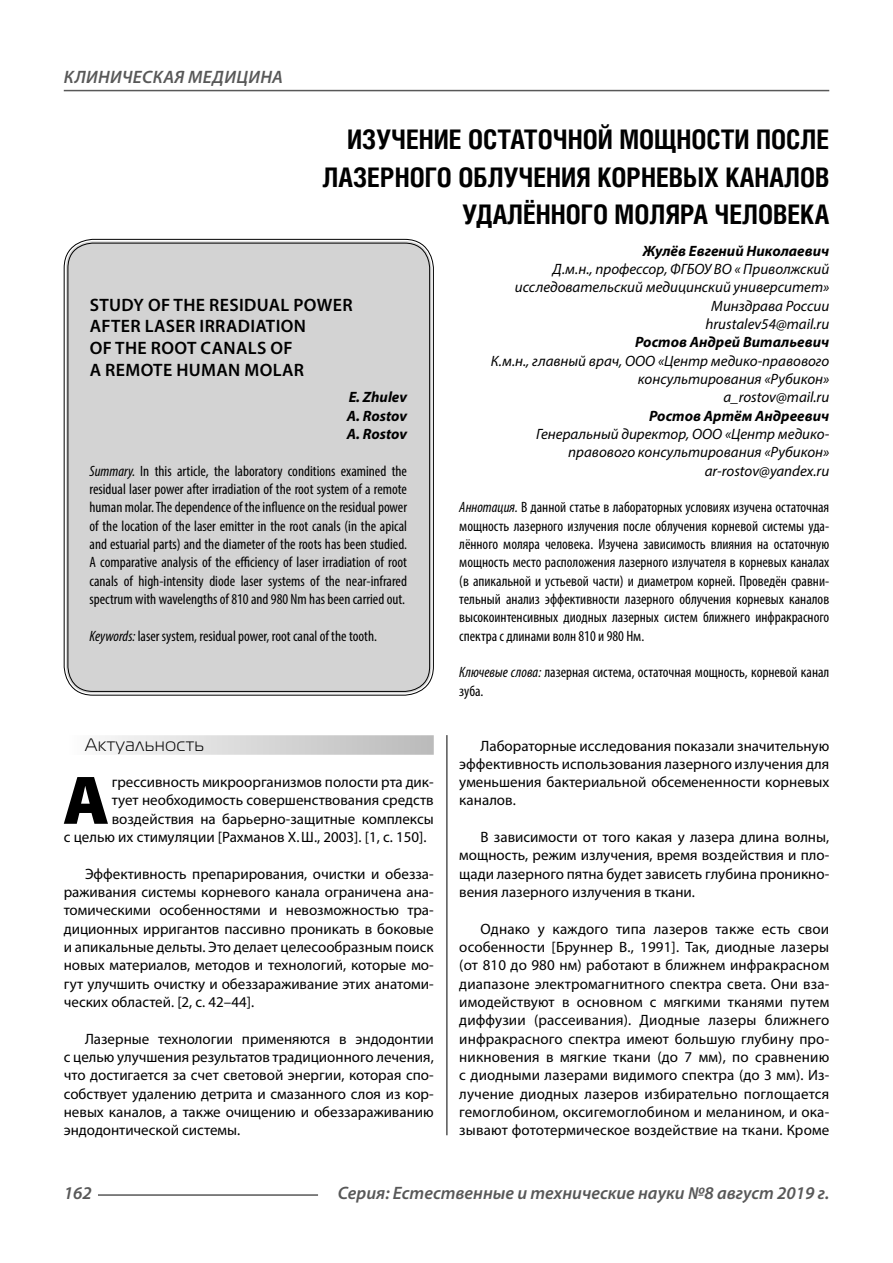
<style>
.page{position:relative;width:893px;height:1263px;background:#fff}
.page>*{position:absolute;margin:0;border:0;box-sizing:border-box;transform-origin:0 0}
.t1{font:900 69.3px "Myriad Pro";color:#000}
.t2{font:700 27px/37.5px "Helios Cond C";color:#000;text-align:right}
.t3{font:600 18px/21.6px "Myriad Pro";letter-spacing:.02em;color:#000}
.t4{font:italic 600 18px "Myriad Pro";color:#585858}
.t5{font:italic 600 18px "Myriad Pro";letter-spacing:.02em;color:#585858}
.t6{font:18px "Magistral C";letter-spacing:.05em;color:#000}
.t7{font:15px/18.3px "Myriad Pro";color:#000;text-align:justify}
.t8{font:condensed 15px/18.3px "Myriad Pro";color:#000;text-align:justify}
.t9{font:italic 15px/18.3px "Myriad Pro";color:#000;text-align:right}
.t10{font:italic 700 15px/18.3px "Myriad Pro";color:#000;text-align:justify}
.s1{font-style:italic}
</style>
<div class="page">
<hr style="left:446px;top:128px;width:1px;height:1007px;background:#000">
<div style="left:43px;top:0;width:786px;height:735px;background:#fff"></div>
<div style="left:64px;top:735px;width:370px;height:20px;background:linear-gradient(to right,#fcfcfc,#bababa)"></div>
<div style="left:66px;top:241px;width:365px;height:452px;background:#d3d3d3;border-radius:27px"></div>
<hr style="left:98px;top:1194px;width:220px;height:2px;background:#585858">
<hr style="left:64px;top:90px;width:765px;height:1px;background:#585858">
<p class="t5" style="left:64px;top:71px;width:220px">КЛИНИЧЕСКАЯ МЕДИЦИНА</p>
<h2 class="t2" style="left:323px;top:123px;width:508px">ИЗУЧЕНИЕ ОСТАТОЧНОЙ МОЩНОСТИ ПОСЛЕ<br>ЛАЗЕРНОГО ОБЛУЧЕНИЯ КОРНЕВЫХ КАНАЛОВ<br>УДАЛЁННОГО МОЛЯРА ЧЕЛОВЕКА</h2>
<p class="t10" style="left:643px;top:243px;width:188px">Жулёв Евгений Николаевич</p>
<p class="t9" style="left:515px;top:261px;width:316px">Д.м.н., профессор, ФГБОУ ВО « Приволжский исследовательский медицинский университет»<br>Минздрава России<br>hrustalev54@mail.ru</p>
<p class="t10" style="left:635px;top:334px;width:196px">Ростов Андрей Витальевич</p>
<p class="t9" style="left:491px;top:353px;width:340px">К.м.н., главный врач, ООО «Центр медико-правового консультирования «Рубикон»<br>a_rostov@mail.ru</p>
<p class="t10" style="left:649px;top:408px;width:182px">Ростов Артём Андреевич</p>
<p class="t9" style="left:536px;top:426px;width:295px">Генеральный директор, ООО «Центр медико&shy;правового консультирования «Рубикон» ar-rostov@yandex.ru</p>
<p class="t8" style="left:459px;top:500px;width:371px"><span class="s1">Аннотация.</span> В данной статье в лабораторных условиях изучена остаточная мощность лазерного излучения после облучения корневой системы уда&shy;лённого моляра человека. Изучена зависимость влияния на остаточную мощность место расположения лазерного излучателя в корневых каналах (в апикальной и устьевой части) и диаметром корней. Проведён сравни&shy;тельный анализ эффективности лазерного облучения корневых каналов высокоинтенсивных диодных лазерных систем ближнего инфракрасного спектра с длинами волн 810 и 980 Нм.</p>
<p class="t8" style="left:459px;top:664px;width:372px"><span class="s1">Ключевые слова:</span> лазерная система, остаточная мощность, корневой канал зуба.</p>
<p class="t3" style="left:90px;top:295px;width:265px">STUDY OF THE RESIDUAL POWER<br>AFTER LASER IRRADIATION<br>OF THE ROOT CANALS OF<br>A REMOTE HUMAN MOLAR</p>
<p class="t10" style="left:347px;top:389px;width:62px">E. Zhulev A. Rostov A. Rostov</p>
<p class="t8" style="left:90px;top:463px;width:319px"><span class="s1">Summary.</span> In this article, the laboratory conditions examined the residual laser power after irradiation of the root system of a remote human molar. The dependence of the influence on the residual power of the location of the laser emitter in the root canals (in the apical and estuarial parts) and the diameter of the roots has been studied.<br>A comparative analysis of the efficiency of laser irradiation of root canals of high-intensity diode laser systems of the near-infrared spectrum with wavelengths of 810 and 980 Nm has been carried out.</p>
<p class="t8" style="left:90px;top:628px;width:289px"><span class="s1">Keywords:</span> laser system, residual power, root canal of the tooth.</p>
<p class="t6" style="left:85px;top:738px;width:120px">Актуальность</p>
<h1 class="t1" style="left:63px;top:774px;width:48px">А</h1>
<p class="t7" style="left:112px;top:774px;width:323px">грессивность микроорганизмов полости рта дик-</p>
<p class="t7" style="left:112px;top:792px;width:323px">тует необходимость совершенствования средств</p>
<p class="t7" style="left:112px;top:811px;width:323px">воздействия на барьерно-защитные комплексы</p>
<p class="t7" style="left:64px;top:829px;width:364px">с целью их стимуляции [Рахманов Х. Ш., 2003]. [1, с. 150].</p>
<p class="t7" style="left:64px;top:866px;width:371px;text-indent:21px">Эффективность препарирования, очистки и обезза&shy;раживания системы корневого канала ограничена ана&shy;томическими особенностями и невозможностью тра&shy;диционных ирригантов пассивно проникать в боковые и апикальные дельты. Это делает целесообразным поиск новых материалов, методов и технологий, которые мо&shy;гут улучшить очистку и обеззараживание этих анатоми&shy;ческих областей. [2, с. 42–44].</p>
<p class="t7" style="left:64px;top:1031px;width:371px;text-indent:21px">Лазерные технологии применяются в эндодонтии с целью улучшения результатов традиционного лечения, что достигается за счет световой энергии, которая спо&shy;собствует удалению детрита и смазанного слоя из кор&shy;невых каналов, а также очищению и обеззараживанию эндодонтической системы.</p>
<p class="t7" style="left:459px;top:738px;width:371px;text-indent:21px">Лабораторные исследования показали значительную эффективность использования лазерного излучения для уменьшения бактериальной обсемененности корневых каналов.</p>
<p class="t7" style="left:459px;top:829px;width:371px;text-indent:21px">В зависимости от того какая у лазера длина волны, мощность, режим излучения, время воздействия и пло&shy;щади лазерного пятна будет зависеть глубина проникно&shy;вения лазерного излучения в ткани.</p>
<p class="t7" style="left:459px;top:921px;width:371px;text-indent:21px">Однако у каждого типа лазеров также есть свои особенности [Бруннер В., 1991]. Так, диодные лазеры (от 810 до 980 нм) работают в ближнем инфракрасном диапазоне электромагнитного спектра света. Они вза&shy;имодействуют в основном с мягкими тканями путем диффузии (рассеивания). Диодные лазеры ближнего инфракрасного спектра имеют большую глубину про&shy;никновения в мягкие ткани (до 7 мм), по сравнению с диодными лазерами видимого спектра (до 3 мм). Из&shy;лучение диодных лазеров избирательно поглощается гемоглобином, оксигемоглобином и меланином, и ока&shy;зывают фототермическое воздействие на ткани. Кроме</p>
<p class="t4" style="left:64px;top:1186px;width:30px">162</p>
<p class="t4" style="left:338px;top:1186px;width:493px">Серия: Естественные и технические науки №8 август 2019 г.</p>
</div>
